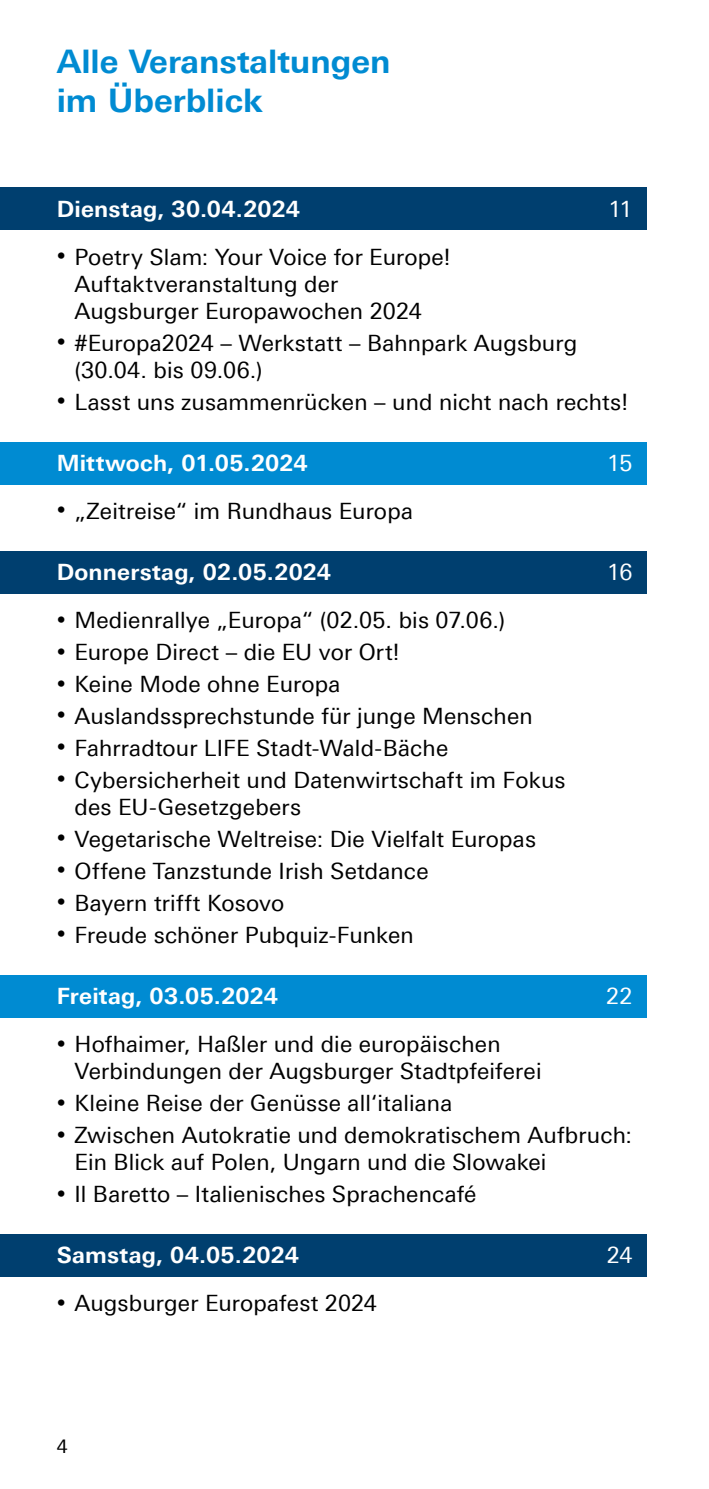
<style>
.page{position:relative;width:709px;height:1489px;background:#fff}
.page>*{position:absolute;margin:0;border:0;box-sizing:border-box;transform-origin:0 0}
.t1{font:700 32.5px/39px "Univers For Augsburg";color:#008bd2}
.t2{font:22.5px/27px "Univers For Augsburg";letter-spacing:.01em;color:#000}
.t3{font:700 22.5px "Univers For Augsburg";letter-spacing:.005em;color:#fff}
.t4{font:22.5px "Univers For Augsburg";letter-spacing:-.04em;color:#fff}
.t5{font:18.75px "Univers For Augsburg";color:#000}
.s1{font-size:17.5px}
</style>
<div class="page">
<div style="left:0;top:187px;width:646px;height:43px;background:#003f6f"></div>
<div style="left:0;top:551px;width:646px;height:42px;background:#003f6f"></div>
<div style="left:0;top:1233px;width:646px;height:43px;background:#003f6f"></div>
<div style="left:0;top:442px;width:646px;height:42px;background:#008bd2"></div>
<div style="left:0;top:974px;width:646px;height:43px;background:#008bd2"></div>
<h1 class="t1" style="left:57px;top:42px;width:335px">Alle Veranstaltungen im Überblick</h1>
<p class="t3" style="left:57px;top:195px;width:245px">Dienstag, 30.04.2024</p>
<p class="t4" style="left:608px;top:196px;width:25px">11</p>
<p class="t2" style="left:74px;top:243px;width:377px;text-indent:-18px"><span class="s1">•</span> Poetry Slam: Your Voice for Europe!<br>Auftaktveranstaltung der<br>Augsburger Europawochen 2024</p>
<p class="t2" style="left:74px;top:329px;width:504px;text-indent:-18px"><span class="s1">•</span> #Europa2024 – Werkstatt – Bahnpark Augsburg (30.04. bis 09.06.)</p>
<p class="t2" style="left:57px;top:388px;width:573px"><span class="s1">•</span> Lasst uns zusammenrücken – und nicht nach rechts!</p>
<p class="t3" style="left:57px;top:449px;width:252px">Mittwoch, 01.05.2024</p>
<p class="t4" style="left:607px;top:450px;width:27px">15</p>
<p class="t2" style="left:57px;top:497px;width:358px"><span class="s1">•</span> „Zeitreise“ im Rundhaus Europa</p>
<p class="t3" style="left:57px;top:559px;width:276px">Donnerstag, 02.05.2024</p>
<p class="t4" style="left:607px;top:559px;width:27px">16</p>
<p class="t2" style="left:57px;top:606px;width:450px"><span class="s1">•</span> Medienrallye „Europa“ (02.05. bis 07.06.)</p>
<p class="t2" style="left:57px;top:638px;width:344px"><span class="s1">•</span> Europe Direct – die EU vor Ort!</p>
<p class="t2" style="left:57px;top:670px;width:285px"><span class="s1">•</span> Keine Mode ohne Europa</p>
<p class="t2" style="left:57px;top:702px;width:477px"><span class="s1">•</span> Auslandssprechstunde für junge Menschen</p>
<p class="t2" style="left:57px;top:734px;width:393px"><span class="s1">•</span> Fahrradtour LIFE Stadt-Wald-Bäche</p>
<p class="t2" style="left:74px;top:766px;width:492px;text-indent:-18px"><span class="s1">•</span> Cybersicherheit und Datenwirtschaft im Fokus des EU-Gesetzgebers</p>
<p class="t2" style="left:57px;top:825px;width:481px"><span class="s1">•</span> Vegetarische Weltreise: Die Vielfalt Europas</p>
<p class="t2" style="left:57px;top:857px;width:373px"><span class="s1">•</span> Offene Tanzstunde Irish Setdance</p>
<p class="t2" style="left:57px;top:889px;width:229px"><span class="s1">•</span> Bayern trifft Kosovo</p>
<p class="t2" style="left:57px;top:921px;width:358px"><span class="s1">•</span> Freude schöner Pubquiz-Funken</p>
<p class="t3" style="left:57px;top:982px;width:223px">Freitag, 03.05.2024</p>
<p class="t4" style="left:606px;top:983px;width:28px">22</p>
<p class="t2" style="left:74px;top:1030px;width:469px;text-indent:-18px"><span class="s1">•</span> Hofhaimer, Haßler und die europäischen<br>Verbindungen der Augsburger Stadtpfeiferei</p>
<p class="t2" style="left:57px;top:1089px;width:397px"><span class="s1">•</span> Kleine Reise der Genüsse all‘italiana</p>
<p class="t2" style="left:74px;top:1121px;width:559px;text-indent:-18px"><span class="s1">•</span> Zwischen Autokratie und demokratischem Aufbruch:<br>Ein Blick auf Polen, Ungarn und die Slowakei</p>
<p class="t2" style="left:57px;top:1180px;width:421px"><span class="s1">•</span> Il Baretto – Italienisches Sprachencafé</p>
<p class="t3" style="left:57px;top:1241px;width:244px">Samstag, 04.05.2024</p>
<p class="t4" style="left:606px;top:1242px;width:27px">24</p>
<p class="t2" style="left:57px;top:1289px;width:322px"><span class="s1">•</span> Augsburger Europafest 2024</p>
<p class="t5" style="left:57px;top:1435px;width:12px">4</p>
</div>
